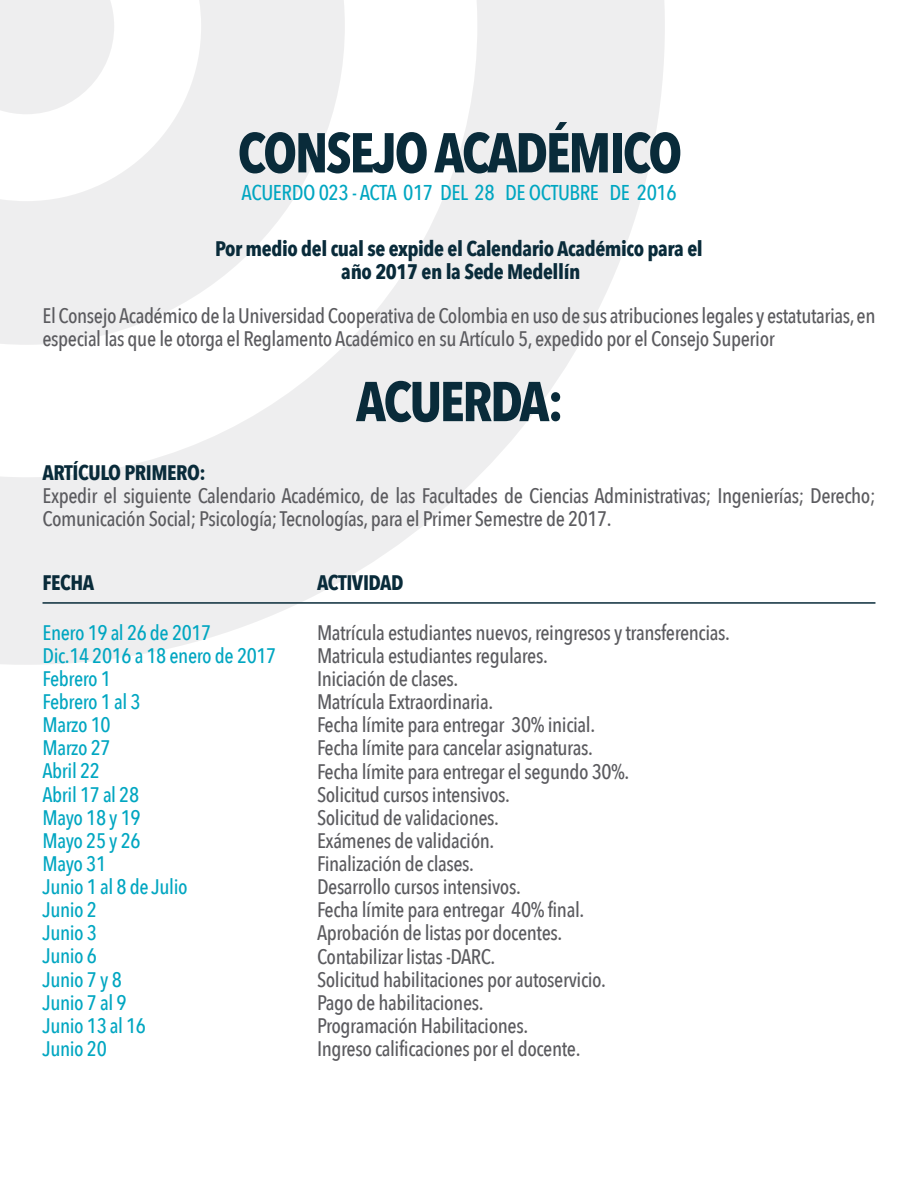
<style>
.page{position:relative;width:918px;height:1188px;background:#fff}
.page>*{position:absolute;margin:0;border:0;box-sizing:border-box;transform-origin:0 0}
.t1{font:700 55.5px "Avenir Next Condensed";letter-spacing:-.04em;color:#092b3a}
.t2{font:500 21.45px "Avenir Next Condensed";letter-spacing:-.02em;color:#00a6c1}
.t3{font:500 21px/23.1px "Avenir Next Condensed";letter-spacing:-.02em;color:#5b5b5f}
.t4{font:500 21px/23.1px "Avenir Next Condensed";letter-spacing:-.02em;color:#00a6c1}
.t5{font:700 21px/23.1px "Avenir Next Condensed";letter-spacing:-.02em;color:#092b3a;text-align:center}
</style>
<div class="page">
<svg style="left:0;top:0;width:665px;height:665px;fill:#eeeeef"></svg>
<svg style="left:0;top:0;width:346px;height:345px;fill:#eeeeef"></svg>
<svg style="left:0;top:0;width:115px;height:114px;background:#f0f0f1"></svg>
<hr style="left:43px;top:602px;width:832px;height:2px;background:#092b3a">
<h1 class="t1" style="left:238px;top:119px;width:446px">CONSEJO ACADÉMICO</h1>
<p class="t2" style="left:242px;top:179px;width:437px">ACUERDO 023 - ACTA 017 DEL 28 DE OCTUBRE DE 2016</p>
<p class="t5" style="left:215px;top:237px;width:489px">Por medio del cual se expide el Calendario Académico para el año 2017 en la Sede Medellín</p>
<p class="t3" style="left:43px;top:304px;width:835px">El Consejo Académico de la Universidad Cooperativa de Colombia en uso de sus atribuciones legales y estatutarias, en especial las que le otorga el Reglamento Académico en su Artículo 5, expedido por el Consejo Superior</p>
<h1 class="t1" style="left:356px;top:368px;width:210px">ACUERDA:</h1>
<p class="t5" style="left:43px;top:461px;width:165px">ARTÍCULO PRIMERO:</p>
<p class="t3" style="left:43px;top:484px;width:834px">Expedir el siguiente Calendario Académico, de las Facultades de Ciencias Administrativas; Ingenierías; Derecho;<br>Comunicación Social; Psicología; Tecnologías, para el Primer Semestre de 2017.</p>
<p class="t5" style="left:43px;top:571px;width:53px">FECHA</p>
<p class="t5" style="left:317px;top:571px;width:88px">ACTIVIDAD</p>
<p class="t4" style="left:43px;top:621px;width:235px">Enero 19 al 26 de 2017<br>Dic.14 2016 a 18 enero de 2017<br>Febrero 1<br>Febrero 1 al 3<br>Marzo 10<br>Marzo 27<br>Abril 22<br>Abril 17 al 28<br>Mayo 18 y 19<br>Mayo 25 y 26<br>Mayo 31<br>Junio 1 al 8 de Julio<br>Junio 2<br>Junio 3<br>Junio 6<br>Junio 7 y 8<br>Junio 7 al 9<br>Junio 13 al 16<br>Junio 20</p>
<p class="t3" style="left:317px;top:621px;width:414px">Matrícula estudiantes nuevos, reingresos y transferencias.<br>Matricula estudiantes regulares.<br>Iniciación de clases.<br>Matrícula Extraordinaria.<br>Fecha límite para entregar 30% inicial.<br>Fecha límite para cancelar asignaturas.<br>Fecha límite para entregar el segundo 30%.<br>Solicitud cursos intensivos.<br>Solicitud de validaciones.<br>Exámenes de validación.<br>Finalización de clases.<br>Desarrollo cursos intensivos.<br>Fecha límite para entregar 40% final.<br>Aprobación de listas por docentes.<br>Contabilizar listas -DARC.<br>Solicitud habilitaciones por autoservicio.<br>Pago de habilitaciones.<br>Programación Habilitaciones.<br>Ingreso calificaciones por el docente.</p>
</div>
